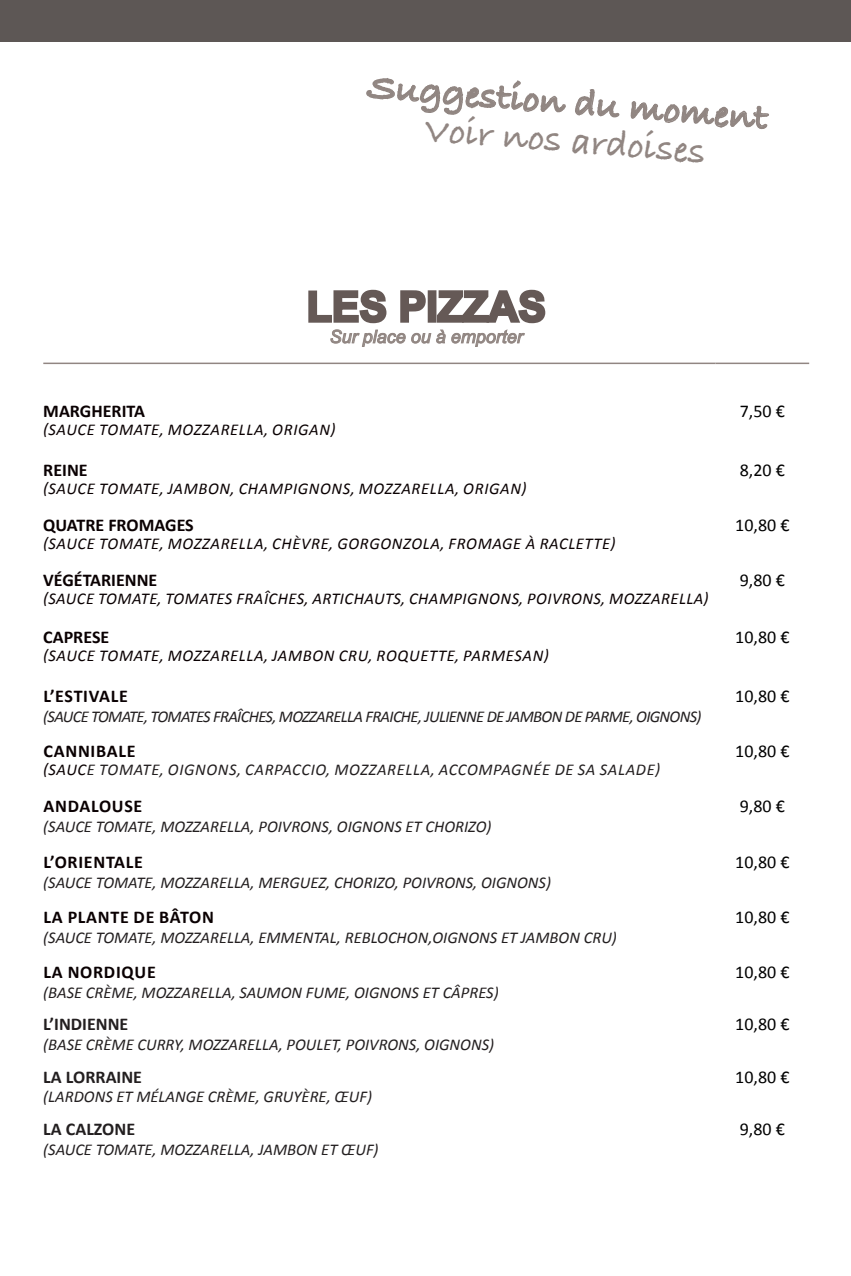
<style>
.page{position:relative;width:851px;height:1276px;background:#fff}
.page>*{position:absolute;margin:0;border:0;box-sizing:border-box;transform-origin:0 0}
.t1{font:700 41.4px "Arial";color:#655956}
.t2{font:700 38.25px/37.8px "Bradley Hand ITCTT";color:#918682;text-align:center}
.t3{font:18px "Calibri";color:#000001}
.t4{font:700 18px "Calibri";letter-spacing:.04em;color:#0a0002}
.t5{font:700 18px "Calibri";letter-spacing:.015em;color:#0a0002}
.t6{font:700 18px "Calibri";color:#231f20}
.t7{font:italic 18px "Arial";color:#918682}
.t8{font:italic 16.5px "Calibri";color:#231f20}
.t9{font:italic 16.5px "Calibri";letter-spacing:.04em;color:#0a0002}
.t10{font:italic 16.5px "Calibri";letter-spacing:-.04em;color:#231f20}
.t11{font:italic 16.5px "Calibri";letter-spacing:.04em;color:#231f20}
.s1{color:#0a0002}
</style>
<div class="page">
<div style="left:0;top:0;width:850px;height:42px;background:#5d5755"></div>
<svg style="left:308px;top:289px;width:238px;height:58px"></svg>
<svg style="left:366px;top:78px;width:254px;height:40px"></svg>
<svg style="left:630px;top:101px;width:139px;height:29px"></svg>
<hr style="left:43px;top:362px;width:672px;height:2px;background:#918682">
<hr style="left:715px;top:362px;width:94px;height:2px;background:#918682">
<h2 class="t2" style="left:370px;top:65px;width:403px;rotate:5deg">Suggestion du moment<br>Voir nos ardoises</h2>
<h1 class="t1" style="left:306px;top:279px;width:241px">LES PIZZAS</h1>
<p class="t7" style="left:329px;top:325px;width:195px">Sur place ou à emporter</p>
<p class="t5" style="left:43px;top:399px;width:103px">MARGHERITA</p>
<p class="t9" style="left:43px;top:418px;width:293px">(SAUCE TOMATE, MOZZARELLA, ORIGAN)</p>
<p class="t3" style="left:739px;top:399px;width:47px">7,50 €</p>
<p class="t5" style="left:43px;top:458px;width:46px">REINE</p>
<p class="t9" style="left:43px;top:477px;width:484px">(SAUCE TOMATE, JAMBON, CHAMPIGNONS, MOZZARELLA, ORIGAN)</p>
<p class="t3" style="left:739px;top:458px;width:47px">8,20 €</p>
<p class="t5" style="left:43px;top:514px;width:152px">QUATRE FROMAGES</p>
<p class="t9" style="left:43px;top:532px;width:573px">(SAUCE TOMATE, MOZZARELLA, CHÈVRE, GORGONZOLA, FROMAGE À RACLETTE)</p>
<p class="t3" style="left:735px;top:513px;width:56px">10,80 €</p>
<p class="t5" style="left:43px;top:569px;width:116px">VÉGÉTARIENNE</p>
<p class="t9" style="left:43px;top:587px;width:666px">(SAUCE TOMATE, TOMATES FRAÎCHES, ARTICHAUTS, CHAMPIGNONS, POIVRONS, MOZZARELLA)</p>
<p class="t3" style="left:739px;top:569px;width:47px">9,80 €</p>
<p class="t5" style="left:43px;top:626px;width:68px">CAPRESE</p>
<p class="t9" style="left:43px;top:644px;width:507px">(SAUCE TOMATE, MOZZARELLA, JAMBON CRU, ROQUETTE, PARMESAN)</p>
<p class="t3" style="left:735px;top:626px;width:56px">10,80 €</p>
<p class="t4" style="left:44px;top:684px;width:86px">L’ESTIVALE</p>
<p class="t10" style="left:43px;top:705px;width:659px">(SAUCE TOMATE, TOMATES FRAÎCHES, MOZZARELLA FRAICHE, JULIENNE DE JAMBON DE PARME, OIGNONS)</p>
<p class="t3" style="left:735px;top:684px;width:56px">10,80 €</p>
<p class="t4" style="left:44px;top:740px;width:93px">CANNIBALE</p>
<p class="t11" style="left:43px;top:758px;width:618px"><span class="s1">(SAUC</span>E TOMATE, OIGNONS, CARPACCIO, MOZZARELLA, ACCOMPAGNÉE DE SA SALADE)</p>
<p class="t3" style="left:735px;top:740px;width:56px">10,80 €</p>
<p class="t4" style="left:44px;top:795px;width:100px">ANDALOUSE</p>
<p class="t8" style="left:43px;top:815px;width:449px">(SAUCE TOMATE, MOZZARELLA, POIVRONS, OIGNONS ET CHORIZO)</p>
<p class="t3" style="left:739px;top:795px;width:47px">9,80 €</p>
<p class="t4" style="left:44px;top:850px;width:101px">L’ORIENTALE</p>
<p class="t8" style="left:43px;top:871px;width:509px">(SAUCE TOMATE, MOZZARELLA, MERGUEZ, CHORIZO, POIVRONS, OIGNONS)</p>
<p class="t3" style="left:735px;top:850px;width:56px">10,80 €</p>
<p class="t4" style="left:44px;top:906px;width:172px">LA PLANTE DE BÂTON</p>
<p class="t8" style="left:43px;top:926px;width:575px">(SAUCE TOMATE, MOZZARELLA, EMMENTAL, REBLOCHON,OIGNONS ET JAMBON CRU)</p>
<p class="t3" style="left:735px;top:905px;width:56px">10,80 €</p>
<p class="t4" style="left:44px;top:961px;width:114px">LA NORDIQUE</p>
<p class="t8" style="left:43px;top:981px;width:457px">(BASE CRÈME, MOZZARELLA, SAUMON FUME, OIGNONS ET CÂPRES)</p>
<p class="t3" style="left:735px;top:961px;width:56px">10,80 €</p>
<p class="t6" style="left:43px;top:1013px;width:87px">L’INDIENNE</p>
<p class="t8" style="left:43px;top:1033px;width:452px">(BASE CRÈME CURRY, MOZZARELLA, POULET, POIVRONS, OIGNONS)</p>
<p class="t3" style="left:735px;top:1013px;width:56px">10,80 €</p>
<p class="t6" style="left:43px;top:1065px;width:100px">LA LORRAINE</p>
<p class="t8" style="left:43px;top:1085px;width:330px">(LARDONS ET MÉLANGE CRÈME, GRUYÈRE, ŒUF)</p>
<p class="t3" style="left:735px;top:1065px;width:56px">10,80 €</p>
<p class="t6" style="left:43px;top:1117px;width:93px">LA CALZONE</p>
<p class="t8" style="left:43px;top:1138px;width:337px">(SAUCE TOMATE, MOZZARELLA, JAMBON ET ŒUF)</p>
<p class="t3" style="left:739px;top:1117px;width:47px">9,80 €</p>
</div>
